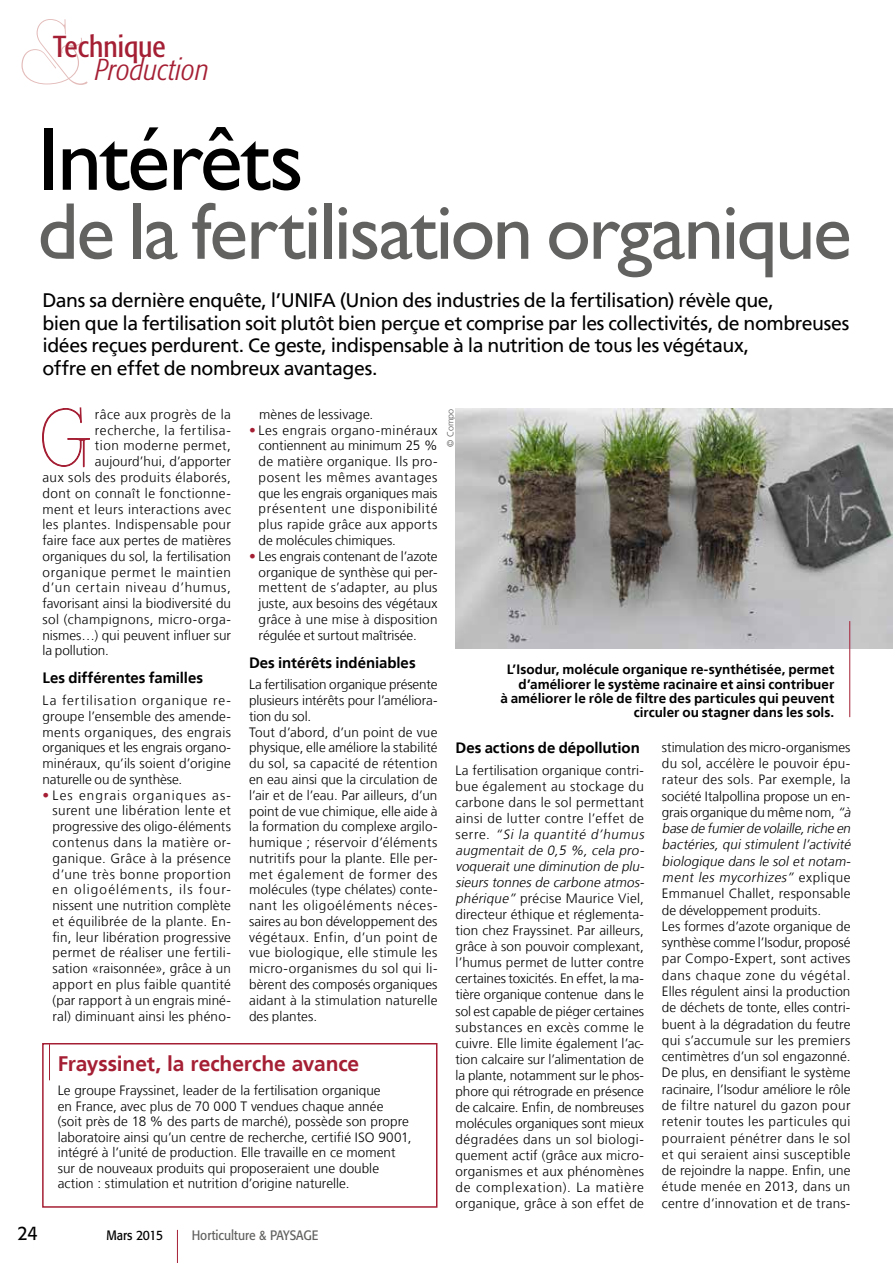
<style>
.page{position:relative;width:893px;height:1263px;background:#fff}
.page>*{position:absolute;margin:0;border:0;box-sizing:border-box;transform-origin:0 0}
.t1{font:94.5px "Znikomit No 25";color:#c77975}
.t2{font:90px "Gill Sans";letter-spacing:-.025em;color:#000}
.t3{font:81px "Gill Sans";letter-spacing:-.03em;color:#626261}
.t4{font:italic 300 condensed 30px "Formata";color:#a51f34}
.t5{font:condensed 30px "Formata";color:#a51f34}
.t6{font:700 21px "Frutiger";letter-spacing:-.005em;color:#a51f34}
.t7{font:19.5px/22.5px "Frutiger";letter-spacing:-.025em;color:#000}
.t8{font:19.5px "Formata";color:#000;scale:.9 1}
.t9{font:700 15px "Frutiger";letter-spacing:-.005em;color:#000}
.t10{font:300 13.5px/15.8px "Frutiger";letter-spacing:.01em;color:#000;text-align:justify}
.t11{font:700 13.5px/14.2px "Frutiger";color:#000;text-align:right}
.t12{font:300 13.5px "Frutiger";letter-spacing:.03em;color:#000}
.t13{font:300 13.5px "Frutiger";letter-spacing:.035em;color:#000}
.t14{font:300 13.5px "Frutiger";letter-spacing:.04em;color:#000}
.t15{font:300 13.5px "Frutiger";letter-spacing:.05em;color:#000}
.t16{font:300 13.5px "Frutiger";letter-spacing:.055em;color:#000}
.t17{font:13.5px "Formata";color:#626261;scale:.9 1}
.t18{font:13.5px "Formata";letter-spacing:-.01em;color:#000;scale:.9 1}
.t19{font:300 9px "Frutiger";color:#565655}
.s1{color:#a51f34}
.s2{font-style:italic}
</style>
<div class="page">
<hr style="left:177px;top:1230px;width:1px;height:33px;background:#a51f34">
<svg style="left:42px;top:408px;width:48px;height:59px"></svg>
<img style="left:455px;top:409px;width:438px;height:239px">
<hr style="left:849px;top:621px;width:1px;height:96px;background:#a51f34">
<div style="left:42px;top:1043px;width:395px;height:165px;border:2px solid #a51f34"></div>
<hr style="left:49px;top:1044px;width:1px;height:36px;background:#a51f34">
<h1 class="t1" style="left:19px;top:-10px;width:72px">&amp;</h1>
<h3 class="t5" style="left:53px;top:28px;width:114px">Technique</h3>
<h3 class="t4" style="left:95px;top:53px;width:115px">Production</h3>
<h2 class="t2" style="left:37px;top:106px;width:268px">Intérêts</h2>
<h3 class="t3" style="left:37px;top:184px;width:816px">de la fertilisation organique</h3>
<p class="t7" style="left:43px;top:289px;width:808px">Dans sa dernière enquête, l’UNIFA (Union des industries de la fertilisation) révèle que,<br>bien que la fertilisation soit plutôt bien perçue et comprise par les collectivités, de nombreuses idées reçues perdurent. Ce geste, indispensable à la nutrition de tous les végétaux,<br>offre en effet de nombreux avantages.</p>
<p class="t13" style="left:95px;top:407px;width:138px">râce aux progrès de la</p>
<p class="t14" style="left:95px;top:422px;width:138px">recherche, la fertilisa-</p>
<p class="t14" style="left:95px;top:438px;width:138px">tion moderne permet,</p>
<p class="t10" style="left:95px;top:454px;width:138px">aujourd’hui, d’apporter</p>
<p class="t13" style="left:43px;top:470px;width:190px">aux sols des produits élaborés,</p>
<p class="t12" style="left:43px;top:485px;width:190px">dont on connaît le fonctionne-</p>
<p class="t12" style="left:43px;top:501px;width:190px">ment et leurs interactions avec</p>
<p class="t12" style="left:43px;top:517px;width:190px">les plantes. Indispensable pour</p>
<p class="t10" style="left:43px;top:533px;width:190px">faire face aux pertes de matières</p>
<p class="t10" style="left:43px;top:548px;width:190px">organiques du sol, la fertilisation</p>
<p class="t15" style="left:43px;top:564px;width:190px">organique permet le maintien</p>
<p class="t16" style="left:43px;top:580px;width:190px">d’un certain niveau d’humus,</p>
<p class="t10" style="left:43px;top:596px;width:190px">favorisant ainsi la biodiversité du</p>
<p class="t12" style="left:43px;top:612px;width:190px">sol (champignons, micro-orga-</p>
<p class="t10" style="left:43px;top:627px;width:190px">nismes…) qui peuvent influer sur</p>
<p class="t10" style="left:43px;top:643px;width:68px">la pollution.</p>
<p class="t9" style="left:43px;top:669px;width:162px">Les différentes familles</p>
<p class="t10" style="left:43px;top:693px;width:190px">La fertilisation organique re&shy;groupe l’ensemble des amende&shy;ments organiques, des engrais organiques et les engrais organo&shy;minéraux, qu’ils soient d’origine naturelle ou de synthèse.</p>
<p class="t10" style="left:53px;top:787px;width:180px;text-indent:-10px"><span class="s1">•</span> Les engrais organiques as&shy;surent une libération lente et progressive des oligo-éléments contenus dans la matière or&shy;ganique. Grâce à la présence d’une très bonne proportion en oligoéléments, ils four&shy;nissent une nutrition complète et équilibrée de la plante. En&shy;fin, leur libération progressive permet de réaliser une fertili&shy;sation «raisonnée», grâce à un apport en plus faible quantité (par rapport à un engrais miné&shy;ral) diminuant ainsi les phéno-</p>
<p class="t10" style="left:259px;top:406px;width:116px">mènes de lessivage.</p>
<p class="t10" style="left:259px;top:422px;width:180px;text-indent:-10px"><span class="s1">•</span> Les engrais organo-minéraux contiennent au minimum 25 % de matière organique. Ils pro&shy;posent les mêmes avantages que les engrais organiques mais présentent une disponibilité plus rapide grâce aux apports de molécules chimiques.</p>
<p class="t10" style="left:259px;top:548px;width:180px;text-indent:-10px"><span class="s1">•</span> Les engrais contenant de l’azote organique de synthèse qui per&shy;mettent de s’adapter, au plus juste, aux besoins des végétaux grâce à une mise à disposition régulée et surtout maîtrisée.</p>
<p class="t9" style="left:249px;top:653px;width:168px">Des intérêts indéniables</p>
<p class="t10" style="left:249px;top:677px;width:190px;text-align:left">La fertilisation organique présente plusieurs intérêts pour l’améliora&shy;tion du sol.<br>Tout d’abord, d’un point de vue physique, elle améliore la stabilité du sol, sa capacité de rétention en eau ainsi que la circulation de l’air et de l’eau. Par ailleurs, d’un point de vue chimique, elle aide à la formation du complexe argilo&shy;humique ; réservoir d’éléments nutritifs pour la plante. Elle per&shy;met également de former des molécules (type chélates) conte&shy;nant les oligoéléments néces&shy;saires au bon développement des végétaux. Enfin, d’un point de vue biologique, elle stimule les micro-organismes du sol qui li&shy;bèrent des composés organiques aidant à la stimulation naturelle des plantes.</p>
<p class="t19" style="left:445px;top:447px;width:40px;rotate:-90deg">© Compo</p>
<p class="t11" style="left:500px;top:662px;width:335px">L’Isodur, molécule organique re-synthétisée, permet d’améliorer le système racinaire et ainsi contribuer<br>à améliorer le rôle de filtre des particules qui peuvent circuler ou stagner dans les sols.</p>
<p class="t9" style="left:455px;top:739px;width:186px">Des actions de dépollution</p>
<p class="t10" style="left:455px;top:763px;width:193px;text-align:left">La fertilisation organique contri&shy;bue également au stockage du carbone dans le sol permettant ainsi de lutter contre l’effet de s e r re . <span class="s2">“Si la quantité d’humus augmentait de 0,5 %, cela pro&shy;voquerait une diminution de plu&shy;sieurs tonnes de carbone atmos&shy;phérique”</span> précise Maurice Viel, directeur éthique et réglementa&shy;tion chez Frayssinet. Par ailleurs, grâce à son pouvoir complexant, l’humus permet de lutter contre certaines toxicités. En effet, la ma&shy;tière organique contenue dans le sol est capable de piéger certaines substances en excès comme le cuivre. Elle limite également l’ac&shy;tion calcaire sur l’alimentation de la plante, notamment sur le phos&shy;phore qui rétrograde en présence de calcaire. Enfin, de nombreuses molécules organiques sont mieux dégradées dans un sol biologi&shy;quement actif (grâce aux micro&shy;organismes et aux phénomènes de complexation). La matière organique, grâce à son effet de</p>
<p class="t10" style="left:662px;top:739px;width:193px;line-height:16.4px;text-align:left">stimulation des micro-organismes du sol, accélère le pouvoir épu&shy;rateur des sols. Par exemple, la société Italpollina propose un en&shy;grais organique du même nom, <span class="s2">“à base de fumierde volaille,riche en bactéries, qui stimulent l’activité biologique dans le sol et notam&shy;ment les mycorhizes”</span> e x p l i q u e<br>Emmanuel Challet, responsable de développement produits.<br>Les formes d’azote organique de synthèse comme l’Isodur, proposé par Compo-Expert, sont actives dans chaque zone du végétal.<br>Elles régulent ainsi la production de déchets de tonte, elles contri&shy;buent à la dégradation du feutre qui s’accumule sur les premiers centimètres d’un sol engazonné.<br>De plus, en densifiant le système racinaire, l’Isodur améliore le rôle de filtre naturel du gazon pour retenir toutes les particules qui pourraient pénétrer dans le sol et qui seraient ainsi susceptible de rejoindre la nappe. Enfin, une étude menée en 2013, dans un centre d’innovation et de trans-</p>
<h3 class="t6" style="left:58px;top:1051px;width:303px">Frayssinet, la recherche avance</h3>
<p class="t10" style="left:58px;top:1083px;width:355px;text-align:left">Le groupe Frayssinet, leader de la fertilisation organique<br>en France, avec plus de 70 000 T vendues chaque année<br>(soit près de 18 % des parts de marché), possède son propre laboratoire ainsi qu’un centre de recherche, certifié ISO 9001, intégré à l’unité de production. Elle travaille en ce moment sur de nouveaux produits qui proposeraient une double action : stimulation et nutrition d’origine naturelle.</p>
<h3 class="t8" style="left:18px;top:1221px;width:24px">24</h3>
<p class="t18" style="left:106px;top:1227px;width:65px">Mars 2015</p>
<p class="t17" style="left:192px;top:1227px;width:142px">Horticulture &amp; PAYSAGE</p>
</div>
